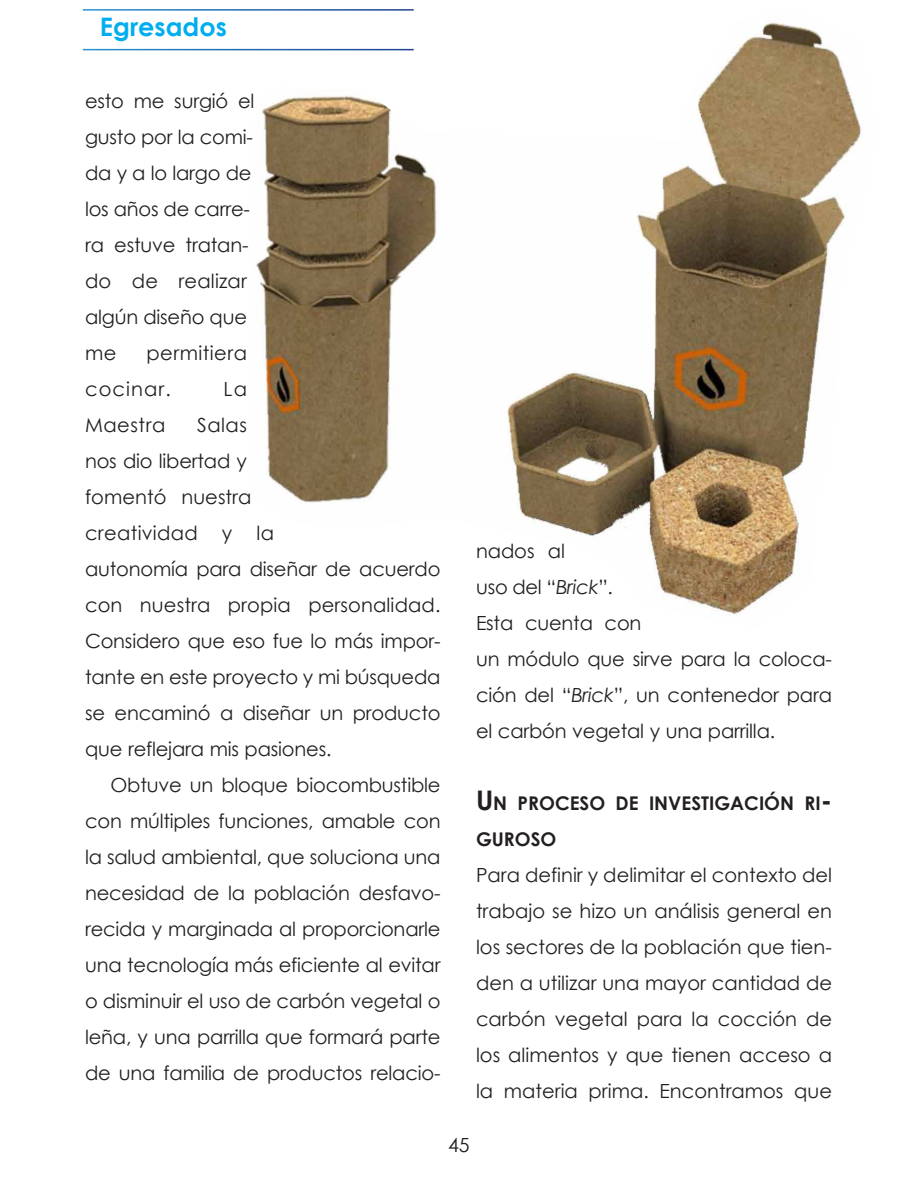
<style>
.page{position:relative;width:918px;height:1188px;background:#fff}
.page>*{position:absolute;margin:0;border:0;box-sizing:border-box;transform-origin:0 0}
.t1{font:700 25.5px "Century Gothic";color:#00aeef}
.cuerpoArticulos_sin{font:19.5px/36px "Century Gothic";letter-spacing:-.01em;color:#231f20}
.cuerpoArticulos{font:19.5px/36px "Century Gothic";letter-spacing:-.01em;color:#231f20;text-align:justify}
.cuerpoArticulos_sin-2{font:19.5px/36px "Century Gothic";letter-spacing:.025em;color:#231f20}
.subtitulo_ok{font:700 18.9px/36px "Century Gothic";color:#231f20}
.s1{font-style:italic}
.s2{font-size:27px}
</style>
<div class="page">
<img style="left:248px;top:9px;width:614px;height:606px">
<h1 class="t1" style="left:100px;top:8px;width:128px">Egresados</h1>
<p class="cuerpoArticulos_sin" style="left:85px;top:83px;width:171px">esto me surgió el gusto por la comi&shy;da y a lo largo de los años de carre&shy;ra estuve tratan&shy;do de realizar algún diseño que me</p>
<p class="cuerpoArticulos_sin-2" style="left:85px;top:335px;width:164px;text-indent:61px">permitiera cocinar.</p>
<p class="cuerpoArticulos_sin" style="left:224px;top:371px;width:25px">La</p>
<p class="cuerpoArticulos_sin" style="left:85px;top:407px;width:357px;text-indent:112px">Salas<br>nos dio libertad y<br>fomentó nuestra<br>creatividad y la<br>autonomía para diseñar de acuerdo con nuestra propia personalidad.<br>Considero que eso fue lo más impor&shy;tante en este proyecto y mi búsqueda se encaminó a diseñar un producto que reflejara mis pasiones.</p>
<p class="cuerpoArticulos" style="left:85px;top:767px;width:357px;text-indent:26px">Obtuve un bloque biocombustible con múltiples funciones, amable con la salud ambiental, que soluciona una necesidad de la población desfavo&shy;recida y marginada al proporcionarle una tecnología más eficiente al evitar o disminuir el uso de carbón vegetal o leña, y una parrilla que formará parte de una familia de productos relacio-</p>
<p class="cuerpoArticulos_sin-2" style="left:85px;top:407px;width:82px">Maestra</p>
<p class="cuerpoArticulos" style="left:476px;top:533px;width:358px;text-align:left">nados al<br>uso del “<span class="s1">Brick</span>”.<br>Esta cuenta con<br>un módulo que sirve para la coloca&shy;ción del “<span class="s1">Brick</span>”, un contenedor para el carbón vegetal y una parrilla.</p>
<p class="subtitulo_ok" style="left:476px;top:784px;width:358px"><span class="s2">U</span> N PROCESO DE INVESTIGACIÓN RI<span class="s2">-<br></span>GUROSO</p>
<p class="cuerpoArticulos_sin" style="left:476px;top:857px;width:358px;text-align:justify">Para definir y delimitar el contexto del trabajo se hizo un análisis general en los sectores de la población que tien&shy;den a utilizar una mayor cantidad de carbón vegetal para la cocción de los alimentos y que tienen acceso a la materia prima. Encontramos que</p>
<p class="cuerpoArticulos" style="left:448px;top:1127px;width:23px">45</p>
</div>
